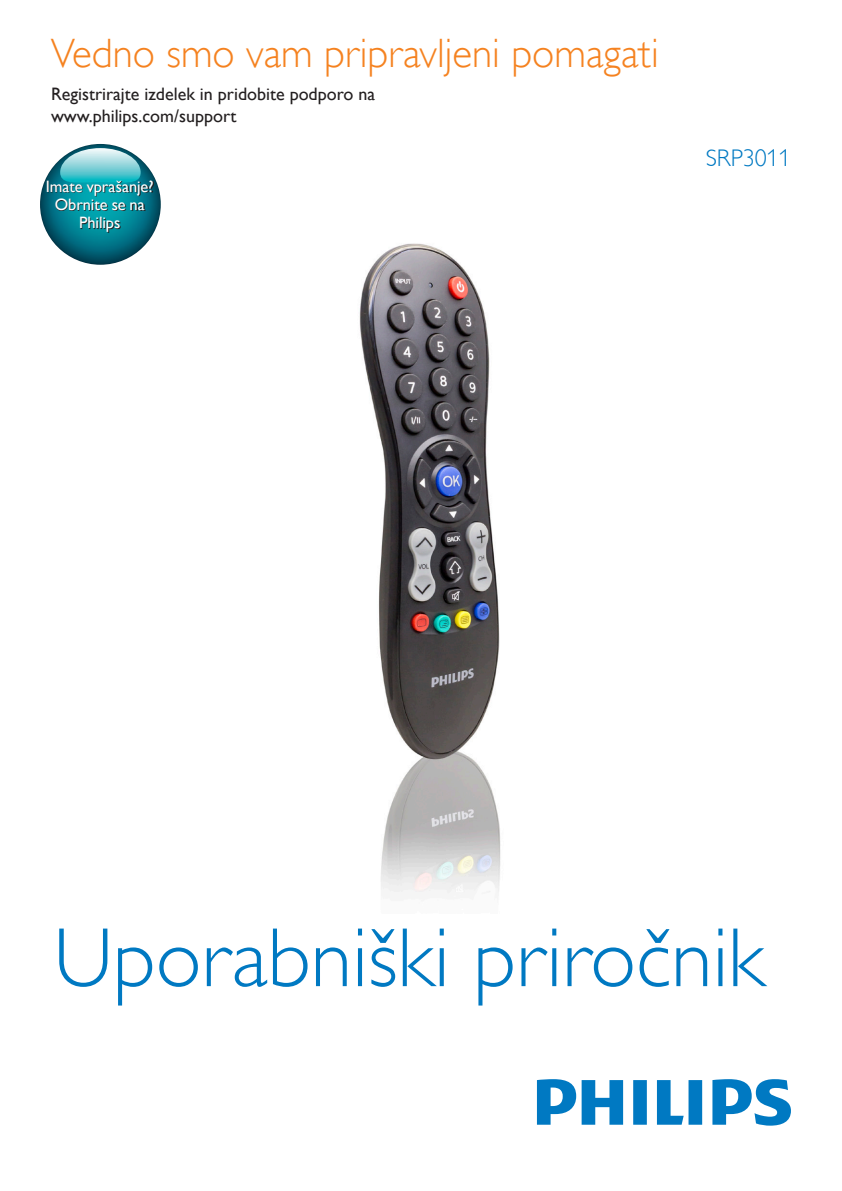
<style>
.page{position:relative;width:842px;height:1191px;background:#fff}
.page>*{position:absolute;margin:0;border:0;box-sizing:border-box;transform-origin:0 0}
.tol-usermanual-parag{font:84.4px "Gill Sans Alt One WGL Light";color:#0079c2}
.t_alwaysthere{font:41px "Gill Sans Alt One WGL Light";color:#f58220}
.t_typenumber{font:24px "Gill Sans Alt One WGL Light";color:#0079c2}
.t_register{font:18px "Gill Sans Alt One WGL";color:#231f20}
.t1{font:16.4px/18px "Gill Sans Alt One WGL";letter-spacing:-.005em;color:#fff;text-align:center}
</style>
<div class="page">
<svg style="left:537px;top:1079px;width:254px;height:46px"></svg>
<img style="left:359px;top:243px;width:142px;height:651px">
<img style="left:40px;top:144px;width:121px;height:121px">
<svg style="left:60px;top:148px;width:81px;height:33px;background:#7ac8d0"></svg>
<svg style="left:48px;top:181px;width:106px;height:51px;background:#057a88"></svg>
<p class="t_alwaysthere" style="left:51px;top:26px;width:609px">Vedno smo vam pripravljeni pomagati</p>
<p class="t_register" style="left:51px;top:81px;width:325px">Registrirajte izdelek in pridobite podporo na</p>
<p class="t_register" style="left:51px;top:103px;width:187px">www.philips.com/support</p>
<p class="t1" style="left:46px;top:177px;width:109px">Imate vprašanje?<br>Obrnite se na<br>Philips</p>
<p class="t_typenumber" style="left:706px;top:142px;width:87px">SRP3011</p>
<p class="tol-usermanual-parag" style="left:54px;top:902px;width:712px">Uporabniški priročnik</p>
</div>
